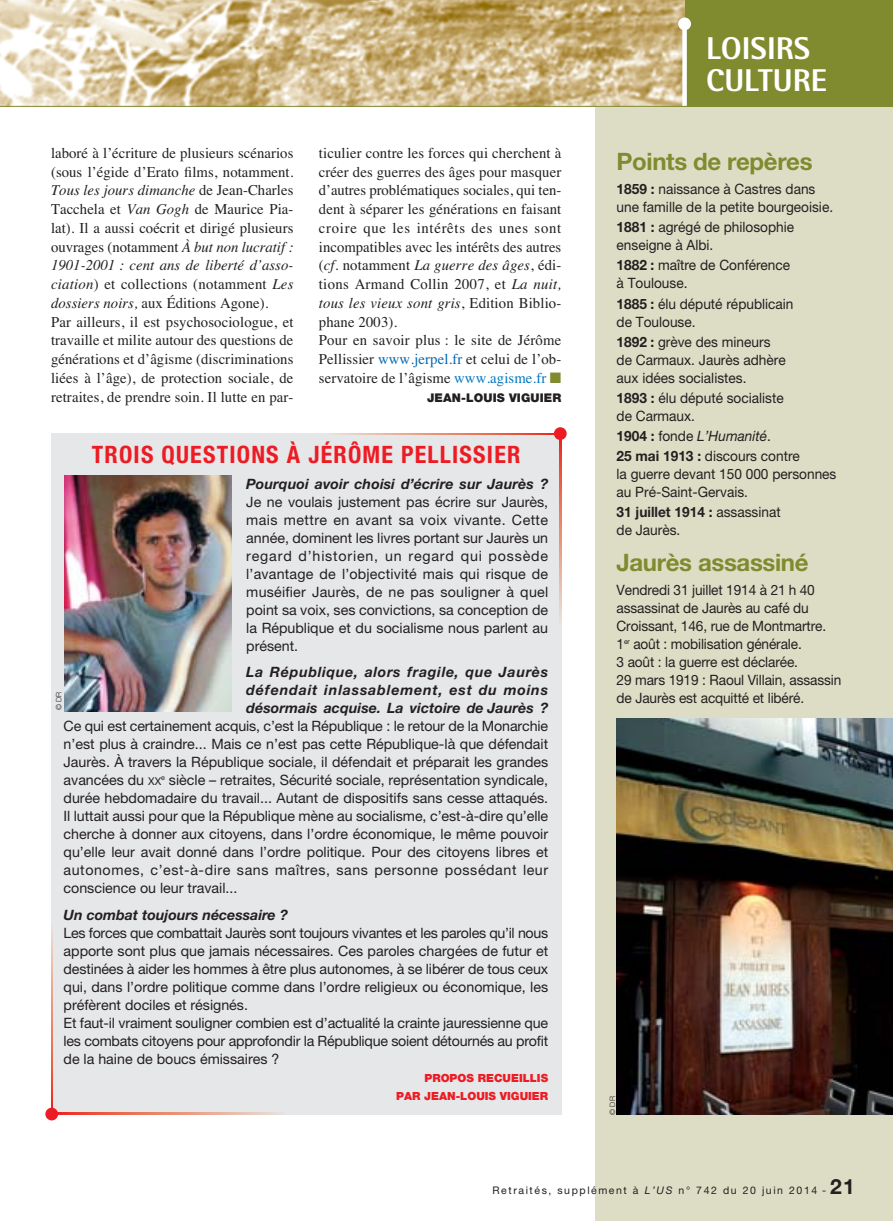
<style>
.page{position:relative;width:893px;height:1221px;background:#fff}
.page>*{position:absolute;margin:0;border:0;box-sizing:border-box;transform-origin:0 0}
.t1{font:800 31.5px/31.5px "Rotis Semi Sans";color:#fff}
.t2{font:700 condensed 24px "Helvetica Neue";letter-spacing:.05em;color:#ed1c24}
.t3{font:700 24px "Helvetica Neue";letter-spacing:-.015em;color:#808b2f}
.t4{font:15px/18.8px "Times";letter-spacing:.01em;color:#231f20}
.t5{font:14.25px/18px "Helvetica Neue";color:#231f20;text-align:justify}
.t6{font:14.25px/18px "Helvetica Neue";color:#231f20;scale:.96 1}
.t7{font:italic 700 14.25px/18px "Helvetica Neue";letter-spacing:.01em;color:#231f20;text-align:justify}
.t8{font:900 12px "Helvetica Neue";letter-spacing:.01em;color:#231f20}
.t9{font:900 11.25px/18px "Helvetica Neue";color:#ed1c24;text-align:right}
.t10{font:10.5px "Helvetica Neue";letter-spacing:.15em;color:#231f20}
.t11{font:300 7.5px "Helvetica Neue";color:#231f20}
.s1{font-style:italic}
.s2{color:#0066b3}
.s3{color:#0077c0}
.s4{color:#808b2f}
.s5{font-size:10.65px}
.s6{font-weight:700}
.s7{font-weight:700;font-size:21px}
</style>
<div class="page">
<div style="left:595px;top:0;width:298px;height:1220px;background:#ddddc6"></div>
<div style="left:684px;top:0;width:209px;height:106px;background:#808b2f"></div>
<img style="left:0;top:0;width:684px;height:106px">
<div style="left:682px;top:25px;width:5px;height:81px;background:#fff"></div>
<div style="left:678px;top:17px;width:13px;height:13px;background:#fff;border-radius:50%"></div>
<hr style="left:0;top:106px;width:893px;height:1px;background:#808b2f">
<div style="left:51px;top:433px;width:510px;height:681px;background:#e6e7e8"></div>
<div style="left:554px;top:427px;width:13px;height:13px;background:#ed1c24;border-radius:50%"></div>
<svg style="left:560px;top:440px;width:1px;height:182px"></svg>
<svg style="left:332px;top:433px;width:222px;height:1px"></svg>
<img style="left:617px;top:719px;width:276px;height:395px">
<img style="left:65px;top:475px;width:166px;height:236px">
<div style="left:45px;top:1107px;width:13px;height:13px;background:#ed1c24;border-radius:50%"></div>
<svg style="left:51px;top:927px;width:2px;height:180px"></svg>
<svg style="left:58px;top:1112px;width:223px;height:2px"></svg>
<p class="t4" style="left:51px;top:145px;width:244px">laboré à l’écriture de plusieurs scénarios (sous l’égide d’Erato films, notamment.<br><span class="s1">Tous les jours dimanche</span> de Jean-Charles Tacchela et <span class="s1">Van Gogh</span> de Maurice Pia&shy;lat). Il a aussi coécrit et dirigé plusieurs ouvrages (notamment <span class="s1">À but non lucratif :<br>1901-2001 : cent ans de liberté d’asso&shy;ciation</span>) et collections (notamment <span class="s1">Les dossiers noirs,</span> aux Éditions Agone).<br>Par ailleurs, il est psychosociologue, et travaille et milite autour des questions de générations et d’âgisme (discriminations liées à l’âge), de protection sociale, de retraites, de prendre soin. Il lutte en par-</p>
<p class="t4" style="left:319px;top:145px;width:244px">ticulier contre les forces qui cherchent à créer des guerres des âges pour masquer d’autres problématiques sociales, qui ten&shy;dent à séparer les générations en faisant croire que les intérêts des unes sont incompatibles avec les intérêts des autres (<span class="s1">cf</span>. notamment <span class="s1">La guerre des âges</span>, édi&shy;tions Armand Collin 2007, et <span class="s1">La nuit, tous les vieux sont gris</span>, Edition Biblio&shy;phane 2003).<br>Pour en savoir plus : le site de Jérôme Pellissier <span class="s2">www.jerpel.fr</span> et celui de l’ob&shy;servatoire de l’âgisme <span class="s3">www.agisme.fr</span> <span class="s4">■</span></p>
<p class="t8" style="left:427px;top:393px;width:136px">JEAN-LOUIS VIGUIER</p>
<h2 class="t2" style="left:92px;top:446px;width:430px">TROIS QUESTIONS À JÉRÔME PELLISSIER</h2>
<p class="t7" style="left:246px;top:476px;width:303px">Pourquoi avoir choisi d’écrire sur Jaurès ?</p>
<p class="t5" style="left:246px;top:494px;width:303px">Je ne voulais justement pas écrire sur Jaurès, mais mettre en avant sa voix vivante. Cette année, dominent les livres portant sur Jaurès un regard d’historien, un regard qui possède l’avantage de l’objectivité mais qui risque de muséifier Jaurès, de ne pas souligner à quel point sa voix, ses convictions, sa conception de la République et du socialisme nous parlent au présent.</p>
<p class="t7" style="left:246px;top:664px;width:303px">La République, alors fragile, que Jaurès défendait inlassable ment, est du moins désormais acquise. La victoire de Jaurès ?</p>
<p class="t5" style="left:64px;top:718px;width:486px">Ce qui est certainement acquis, c’est la République : le retour de la Monarchie n’est plus à craindre... Mais ce n’est pas cette République-là que défendait Jaurès. À travers la République sociale, il défendait et préparait les grandes avancées du <span class="s5">XX</span><sup>e</sup> siècle – retraites, Sécurité sociale, représentation syndicale, durée hebdomadaire du travail... Autant de dispositifs sans cesse attaqués.<br>Il luttait aussi pour que la République mène au socialisme, c’est-à-dire qu’elle cherche à donner aux citoyens, dans l’ordre économique, le même pouvoir qu’elle leur avait donné dans l’ordre politique. Pour des citoyens libres et autonomes, c’est-à-dire sans maîtres, sans personne possédant leur conscience ou leur travail...</p>
<p class="t7" style="left:64px;top:907px;width:226px">Un combat toujours nécessaire ?</p>
<p class="t5" style="left:64px;top:925px;width:486px;text-align:left">Les forces que combattait Jaurès sont toujours vivantes et les paroles qu’il nous apporte sont plus que jamais nécessaires. Ces paroles chargées de futur et destinées à aider les hommes à être plus autonomes, à se libérer de tous ceux qui, dans l’ordre politique comme dans l’ordre religieux ou économique, les préfèrent dociles et résignés.<br>Et faut-il vraiment souligner combien est d’actualité la crainte jauressienne que les combats citoyens pour approfondir la République soient détournés au profit de la haine de boucs émissaires ?</p>
<p class="t9" style="left:396px;top:1069px;width:154px">PROPOS RECUEILLIS<br>PAR JEAN-LOUIS VIGUIER</p>
<p class="t11" style="left:54px;top:710px;width:20px;rotate:-90deg">© DR</p>
<h1 class="t1" style="left:706px;top:36px;width:122px">LOISIRS<br>CULTURE</h1>
<h2 class="t3" style="left:617px;top:147px;width:198px">Points de repères</h2>
<p class="t6" style="left:617px;top:181px;width:227px"><span class="s6">1859 :</span> naissance à Castres dans une famille de la petite bourgeoisie.</p>
<p class="t6" style="left:617px;top:220px;width:186px"><span class="s6">1881 :</span> agrégé de philosophie enseigne à Albi.</p>
<p class="t6" style="left:617px;top:258px;width:182px"><span class="s6">1882 :</span> maître de Conférence à Toulouse.</p>
<p class="t6" style="left:617px;top:296px;width:186px"><span class="s6">1885 :</span> élu député républicain de Toulouse.</p>
<p class="t6" style="left:617px;top:334px;width:178px"><span class="s6">1892 :</span> grève des mineurs de Carmaux. Jaurès adhère aux idées socialistes.</p>
<p class="t6" style="left:617px;top:390px;width:176px"><span class="s6">1893 :</span> élu député socialiste de Carmaux.</p>
<p class="t6" style="left:617px;top:427px;width:193px;line-height:20.1px"><span class="s6">1904 :</span> fonde <span class="s1">L’Humanité</span>.<br><span class="s6">25 mai 1913 :</span> discours contre</p>
<p class="t6" style="left:617px;top:466px;width:231px">la guerre devant 150 000 personnes au Pré-Saint-Gervais.</p>
<p class="t6" style="left:617px;top:505px;width:172px"><span class="s6">31 juillet 1914 :</span> assassinat de Jaurès.</p>
<h2 class="t3" style="left:617px;top:549px;width:193px">Jaurès assassiné</h2>
<p class="t6" style="left:617px;top:582px;width:236px">Vendredi 31 juillet 1914 à 21 h 40 assassinat de Jaurès au café du Croissant, 146, rue de Montmartre.<br>1<sup>er</sup> août : mobilisation générale.<br>3 août : la guerre est déclarée.<br>29 mars 1919 : Raoul Villain, assassin de Jaurès est acquitté et libéré.</p>
<p class="t11" style="left:608px;top:1114px;width:20px;rotate:-90deg">© DR</p>
<p class="t10" style="left:492px;top:1186px;width:364px">Retraités, supplément à <span class="s1">L’US</span> n° 742 du 20 juin 2014 - <span class="s7">21</span></p>
</div>
